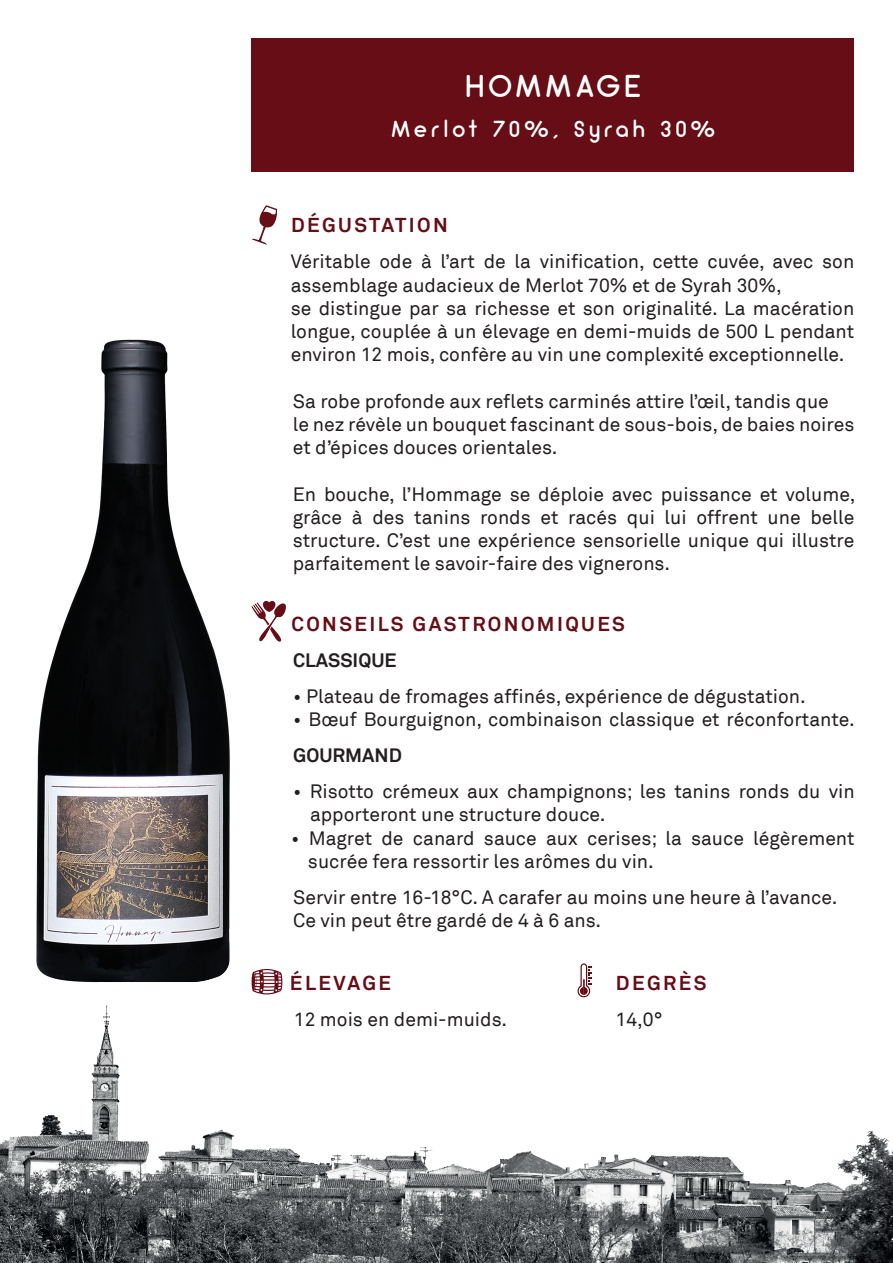
<style>
.page{position:relative;width:893px;height:1263px;background:#fff}
.page>*{position:absolute;margin:0;border:0;box-sizing:border-box;transform-origin:0 0}
.t1{font:31.65px "Arciform";letter-spacing:.14em;color:#fff}
.t2{font:23.25px "Arciform";letter-spacing:.195em;color:#fff}
.t3{font:700 20.1px "Akkurat";letter-spacing:.12em;color:#660d16}
.t4{font:19.35px/23.2px "Akkurat";color:#231f20}
.t5{font:700 19.35px "Akkurat";color:#231f20}
.s1{font-weight:700}
</style>
<div class="page">
<img style="left:0;top:1005px;width:893px;height:258px">
<div style="left:252px;top:38px;width:602px;height:134px;background:#660d16"></div>
<img style="left:36px;top:339px;width:194px;height:644px">
<svg style="left:252px;top:205px;width:25px;height:40px"></svg>
<svg style="left:251px;top:600px;width:35px;height:42px"></svg>
<svg style="left:252px;top:969px;width:30px;height:25px"></svg>
<svg style="left:577px;top:963px;width:15px;height:34px"></svg>
<p class="t1" style="left:466px;top:66px;width:177px">HOMMAGE</p>
<p class="t2" style="left:392px;top:114px;width:325px">Merlot 70%, Syrah 30%</p>
<p class="t3" style="left:291px;top:213px;width:158px">DÉGUSTATION</p>
<p class="t4" style="left:291px;top:251px;width:565px">Véritable ode à l’art de la vinification, cette cuvée, avec son assemblage audacieux de Merlot 70% et de Syrah 30%,</p>
<p class="t4" style="left:291px;top:297px;width:565px;text-align:justify">se distingue par sa richesse et son originalité. La macération longue, couplée à un élevage en demi-muids de 500 L pendant environ 12 mois, confère au vin une complexité exceptionnelle.</p>
<p class="t4" style="left:293px;top:390px;width:538px">Sa robe profonde aux reflets carminés attire l’œil, tandis que</p>
<p class="t4" style="left:293px;top:413px;width:563px">le nez révèle un bouquet fascinant de sous-bois, de baies noires et d’épices douces orientales.</p>
<p class="t4" style="left:293px;top:483px;width:564px;text-align:justify">En bouche, l’Hommage se déploie avec puissance et volume, grâce à des tanins ronds et racés qui lui offrent une belle structure. C’est une expérience sensorielle unique qui illustre parfaitement le savoir-faire des vignerons.</p>
<p class="t3" style="left:291px;top:611px;width:335px">CONSEILS GASTRONOMIQUES</p>
<p class="t5" style="left:293px;top:648px;width:105px">CLASSIQUE</p>
<p class="t4" style="left:293px;top:685px;width:514px">• Plateau de fromages affinés, expérience de dégustation.</p>
<p class="t4" style="left:293px;top:702px;width:563px;line-height:36px">• Bœuf Bourguignon, combinaison classique et réconfortante.<br><span class="s1">GOURMAND</span></p>
<p class="t4" style="left:310px;top:780px;width:546px;text-indent:-17px">• Risotto crémeux aux champignons; les tanins ronds du vin apporteront une structure douce.</p>
<p class="t4" style="left:308px;top:827px;width:548px;text-indent:-17px">• Magret de canard sauce aux cerises; la sauce légèrement sucrée fera ressortir les arômes du vin.</p>
<p class="t4" style="left:293px;top:886px;width:546px">Servir entre 16-18°C. A carafer au moins une heure à l’avance.</p>
<p class="t4" style="left:293px;top:909px;width:310px">Ce vin peut être gardé de 4 à 6 ans.</p>
<p class="t3" style="left:290px;top:970px;width:103px">ÉLEVAGE</p>
<p class="t4" style="left:294px;top:1008px;width:215px">12 mois en demi-muids.</p>
<p class="t3" style="left:616px;top:970px;width:92px">DEGRÈS</p>
<p class="t4" style="left:616px;top:1008px;width:49px">14,0°</p>
</div>
